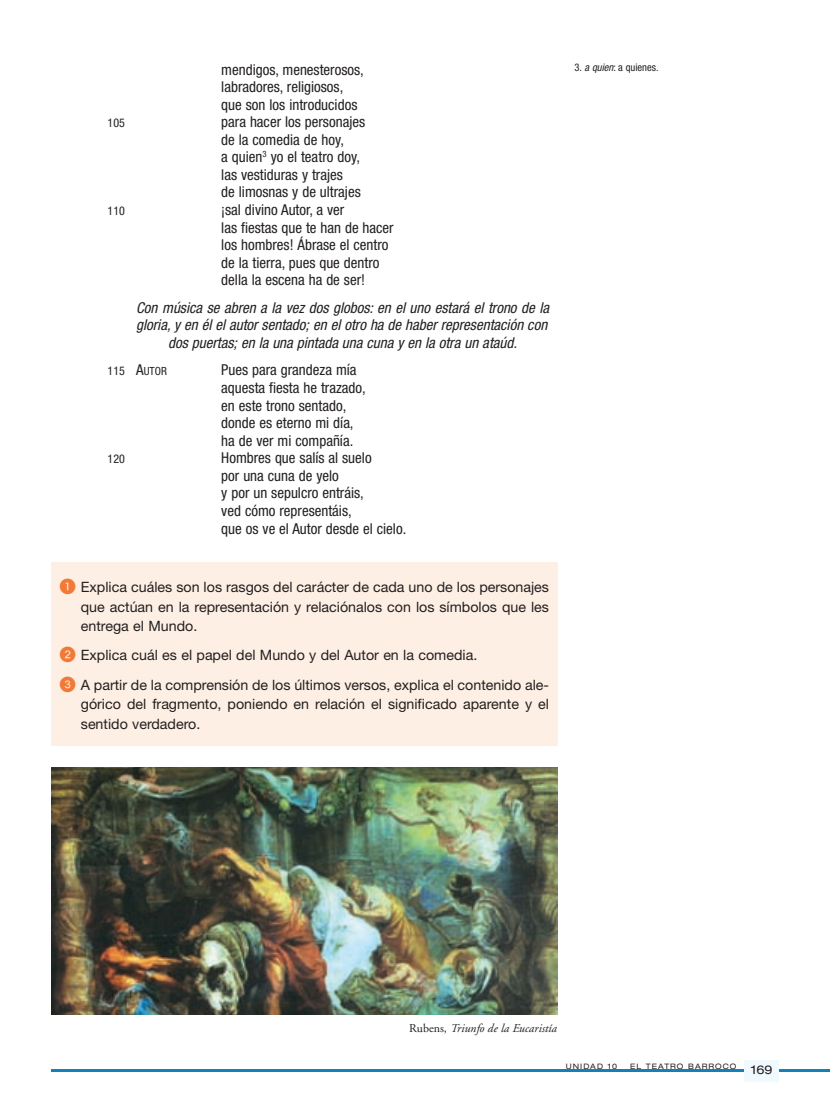
<style>
.page{position:relative;width:830px;height:1119px;background:#fff}
.page>*{position:absolute;margin:0;border:0;box-sizing:border-box;transform-origin:0 0}
.t1{font:condensed 15px/17.5px "Helvetica Neue";color:#231f20}
.t2{font:italic condensed 15px/17.5px "Helvetica Neue";color:#231f20;text-align:center}
.t3{font:14.25px/19.5px "Helvetica Neue";color:#231f20}
.t4{font:italic 12px "Adobe Garamond";color:#231f20}
.t5{font:condensed 12px "Helvetica Neue";color:#231f20}
.t6{font:expanded 12px "Helvetica Neue";color:#231f20}
.t7{font:condensed 11.25px "Helvetica Neue";color:#231f20}
.t8{font:condensed 10.5px "Helvetica Neue";color:#231f20}
.t9{font:expanded 7.5px "Helvetica Neue";letter-spacing:.135em;color:#231f20}
.s1{font-size:15px}
.s2{font-family:"Numerics P04";font-size:16.5px;color:#f37937}
.s3{font-style:italic}
.s4{font-style:normal}
</style>
<div class="page">
<img style="left:51px;top:562px;width:778px;height:520px">
<p class="t5" style="left:107px;top:118px;width:19px">105</p>
<p class="t5" style="left:107px;top:206px;width:19px">110</p>
<p class="t5" style="left:107px;top:366px;width:19px">115</p>
<p class="t5" style="left:107px;top:454px;width:19px">120</p>
<p class="t1" style="left:221px;top:62px;width:174px">mendigos, menesterosos, labradores, religiosos,<br>que son los introducidos<br>para hacer los personajes<br>de la comedia de hoy,<br>a quien<sup>3</sup> yo el teatro doy,<br>las vestiduras y trajes<br>de limosnas y de ultrajes<br>¡sal divino Autor, a ver<br>las fiestas que te han de hacer los hombres! Ábrase el centro de la tierra, pues que dentro della la escena ha de ser!</p>
<p class="t2" style="left:136px;top:300px;width:417px">Con música se abren a la vez dos globos: en el uno estará el trono de la gloria, y en él el autor sentado; en el otro ha de haber representación con dos puertas; en la una pintada una cuna y en la otra un ataúd.</p>
<p class="t7" style="left:136px;top:367px;width:32px"><span class="s1">A</span>UTOR</p>
<p class="t1" style="left:221px;top:362px;width:186px">Pues para grandeza mía<br>aquesta fiesta he trazado,<br>en este trono sentado,<br>donde es eterno mi día,<br>ha de ver mi compañía.<br>Hombres que salís al suelo<br>por una cuna de yelo<br>y por un sepulcro entráis,<br>ved cómo representáis,<br>que os ve el Autor desde el cielo.</p>
<p class="t3" style="left:81px;top:578px;width:469px;text-align:justify;text-indent:-21px"><span class="s2">1</span> Explica cuáles son los rasgos del carácter de cada uno de los personajes que actúan en la representación y relaciónalos con los símbolos que les entrega el Mundo.</p>
<p class="t3" style="left:60px;top:642px;width:490px;line-height:29.2px"><span class="s2">2</span> Explica cuál es el papel del Mundo y del Autor en la comedia.<br><span class="s2">3</span> A partir de la comprensión de los últimos versos, explica el contenido ale-</p>
<p class="t3" style="left:81px;top:695px;width:469px">górico del fragmento, poniendo en relación el significado aparente y el sentido verdadero.</p>
<p class="t8" style="left:574px;top:64px;width:85px">3. <span class="s3">a quien</span>: a quienes.</p>
<p class="t4" style="left:409px;top:1023px;width:149px"><span class="s4">Rubens,</span> Triunfo de la Eucaristía</p>
<p class="t9" style="left:565px;top:1063px;width:53px">UNIDAD 10</p>
<p class="t9" style="left:629px;top:1063px;width:108px">EL TEATRO BARROCO</p>
<p class="t6" style="left:750px;top:1065px;width:23px">169</p>
</div>
